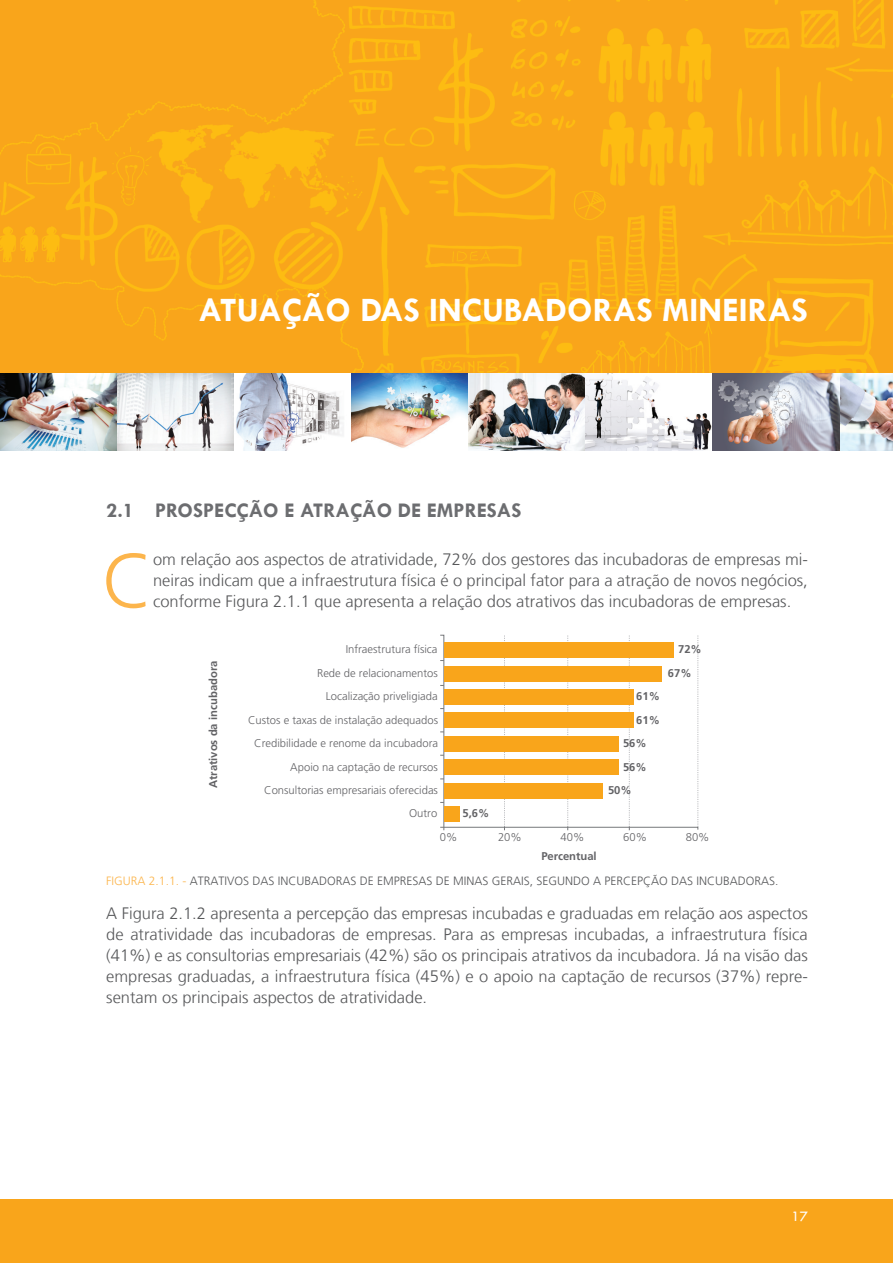
<style>
.page{position:relative;width:893px;height:1263px;background:#fff}
.page>*{position:absolute;margin:0;border:0;box-sizing:border-box;transform-origin:0 0}
.capitular3{font:300 76.65px "Frutiger LT";color:#fcb54c}
.titulo{font:700 34.5px "Tw Cen";color:#fff}
.t1{font:700 21px "Tw Cen";color:#6c6d70}
.corpo{font:300 16.5px/21px "Frutiger LT";color:#57585a;text-align:justify}
.capitular3-2{font:300 16.5px/21px "Frutiger LT";color:#57585a;text-align:justify}
.t2{font:15px "Tw Cen";color:#fff}
.nome_figura_cap3{font:300 12px "Frutiger LT";color:#57585a}
.t3{font:300 11.25px/23.4px "Frutiger";color:#636366;text-align:right}
.t4{font:700 11.25px "Frutiger";color:#636366}
.s1{color:#fcb54c}
</style>
<div class="page">
<img style="left:0;top:0;width:893px;height:373px">
<img style="left:0;top:373px;width:893px;height:78px">
<div style="left:0;top:1199px;width:893px;height:64px;background:#f9a51b"></div>
<svg style="left:440px;top:634px;width:259px;height:197px"></svg>
<p class="titulo" style="left:199px;top:290px;width:611px">ATUAÇÃO DAS INCUBADORAS MINEIRAS</p>
<p class="t1" style="left:106px;top:497px;width:417px">2.1 PROSPECÇÃO E ATRAÇÃO DE EMPRESAS</p>
<p class="capitular3" style="left:102px;top:538px;width:53px">C</p>
<p class="capitular3-2" style="left:153px;top:549px;width:656px">om relação aos aspectos de atratividade, 72% dos gestores das incubadoras de empresas mi&shy;neiras indicam que a infraestrutura física é o principal fator para a atração de novos negócios, conforme Figura 2.1.1 que apresenta a relação dos atrativos das incubadoras de empresas.</p>
<p class="t3" style="left:248px;top:638px;width:192px">Infraestrutura física<br>Rede de relacionamentos<br>Localização priveligiada<br>Custos e taxas de instalação adequados<br>Credibilidade e renome da incubadora<br>Apoio na captação de recursos<br>Consultorias empresariais oferecidas<br>Outro</p>
<p class="t4" style="left:541px;top:849px;width:57px">Percentual</p>
<p class="t4" style="left:678px;top:643px;width:25px">72%</p>
<p class="t4" style="left:207px;top:788px;width:129px;rotate:-90deg">Atrativos da incubadora</p>
<p class="t4" style="left:668px;top:666px;width:25px">67%</p>
<p class="t4" style="left:636px;top:690px;width:25px">61%</p>
<p class="t4" style="left:636px;top:713px;width:25px">61%</p>
<p class="t4" style="left:623px;top:737px;width:25px">56%</p>
<p class="t4" style="left:623px;top:760px;width:25px">56%</p>
<p class="t4" style="left:608px;top:783px;width:25px">50%</p>
<p class="t4" style="left:462px;top:807px;width:28px">5,6%</p>
<p class="t3" style="left:440px;top:825px;width:19px">0%</p>
<p class="t3" style="left:498px;top:825px;width:25px">20%</p>
<p class="t3" style="left:561px;top:825px;width:25px">40%</p>
<p class="t3" style="left:623px;top:825px;width:25px">60%</p>
<p class="t3" style="left:686px;top:825px;width:25px">80%</p>
<p class="nome_figura_cap3" style="left:106px;top:874px;width:674px"><span class="s1">FIGURA 2.1.1. -</span> ATRATIVOS DAS INCUBADORAS DE EMPRESAS DE MINAS GERAIS, SEGUNDO A PERCEPÇÃO DAS INCUBADORAS.</p>
<p class="corpo" style="left:106px;top:903px;width:703px">A Figura 2.1.2 apresenta a percepção das empresas incubadas e graduadas em relação aos aspectos de atratividade das incubadoras de empresas. Para as empresas incubadas, a infraestrutura física (41%) e as consultorias empresariais (42%) são os principais atrativos da incubadora. Já na visão das empresas graduadas, a infraestrutura física (45%) e o apoio na captação de recursos (37%) repre&shy;sentam os principais aspectos de atratividade.</p>
<p class="t2" style="left:791px;top:1208px;width:18px">17</p>
</div>
